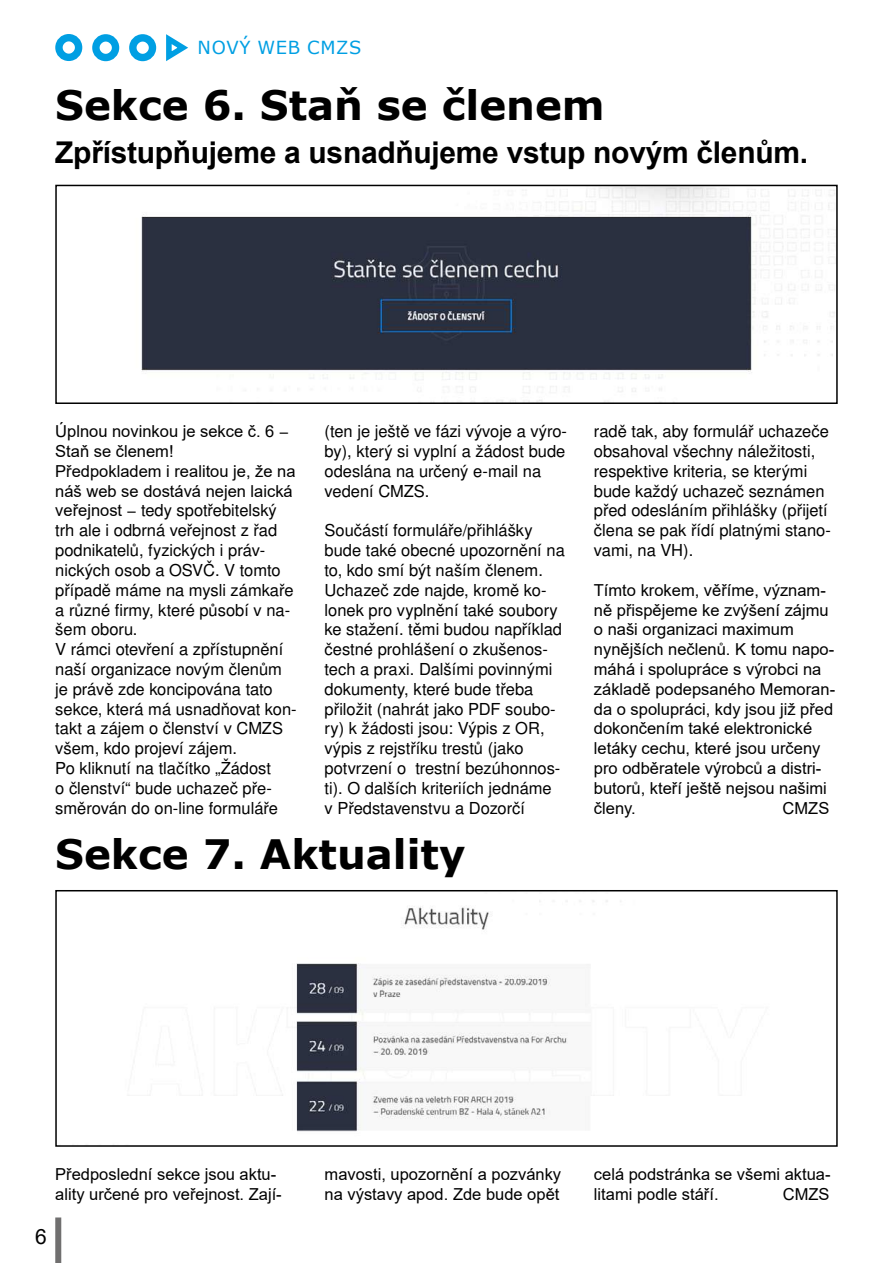
<style>
.page{position:relative;width:893px;height:1263px;background:#fff}
.page>*{position:absolute;margin:0;border:0;box-sizing:border-box;transform-origin:0 0}
.t1{font:700 40.5px "Verdana";color:#000}
.t2{font:700 30px "Arial";letter-spacing:-.01em;color:#000}
.t3{font:21px "Arial";color:#000}
.t4{font:18px "Verdana";letter-spacing:.035em;color:#009fe3}
.t5{font:16.5px/19.8px "Nimbus San L";color:#000}
.t6{font:16.5px/19.8px "Arial";color:#000}
.s1{font-family:"Nimbus San L"}
.s2{font-family:"Arial"}
</style>
<div class="page">
<div style="left:55px;top:1217px;width:6px;height:46px;background:#706f6f"></div>
<div style="left:55px;top:34px;width:27px;height:27px;border:7px solid #009fe3;border-radius:50%"></div>
<div style="left:92px;top:34px;width:27px;height:27px;border:7px solid #009fe3;border-radius:50%"></div>
<div style="left:129px;top:34px;width:27px;height:27px;border:7px solid #009fe3;border-radius:50%"></div>
<svg style="left:166px;top:34px;width:22px;height:27px"></svg>
<img style="left:141px;top:188px;width:694px;height:213px">
<div style="left:55px;top:185px;width:783px;height:219px;border:2px solid #000"></div>
<img style="left:128px;top:900px;width:493px;height:232px">
<div style="left:55px;top:890px;width:783px;height:257px;border:2px solid #000"></div>
<p class="t4" style="left:198px;top:35px;width:165px">NOVÝ WEB CMZS</p>
<h1 class="t1" style="left:55px;top:77px;width:551px">Sekce 6. Staň se členem</h1>
<h2 class="t2" style="left:55px;top:132px;width:754px">Zpřístupňujeme a usnadňujeme vstup novým členům.</h2>
<p class="t6" style="left:55px;top:421px;width:242px">Úplnou novinkou je sekce č. 6 <span class="s1">−<br></span>Staň se členem!<br>Předpokladem i realitou je, že na náš web se dostává nejen laická</p>
<p class="t5" style="left:55px;top:500px;width:243px"><span class="s2">veřejnost</span> − tedy spotřebitelský trh ale i odbrná veřejnost z řad podnikatelů, fyzických i práv&shy;nických osob a OSVČ. V tomto případě máme na mysli zámkaře a různé firmy, které působí v na&shy;šem oboru.<br>V rámci otevření a zpřístupnění naší organizace novým členům je právě zde koncipována tato sekce, která má usnadňovat kon&shy;takt a zájem o členství v CMZS všem, kdo projeví zájem.<br>Po kliknutí na tlačítko „Žádost<br>o členství“ bude uchazeč pře&shy;směrován do on-line formuláře</p>
<p class="t5" style="left:325px;top:421px;width:244px">(ten je ještě ve fázi vývoje a výro&shy;by), který si vyplní a žádost bude odeslána na určený e-mail na vedení CMZS.</p>
<p class="t5" style="left:325px;top:520px;width:242px">Součástí formuláře/přihlášky bude také obecné upozornění na to, kdo smí být naším členem.<br>Uchazeč zde najde, kromě ko&shy;lonek pro vyplnění také soubory ke stažení. těmi budou například čestné prohlášení o zkušenos&shy;tech a praxi. Dalšími povinnými dokumenty, které bude třeba přiložit (nahrát jako PDF soubo&shy;ry) k žádosti jsou: Výpis z OR, výpis z rejstříku trestů (jako potvrzení o trestní bezúhonnos&shy;ti). O dalších kriteriích jednáme<br>v Představenstvu a Dozorčí</p>
<h1 class="t1" style="left:55px;top:825px;width:412px">Sekce 7. Aktuality</h1>
<p class="t5" style="left:594px;top:421px;width:238px">radě tak, aby formulář uchazeče obsahoval všechny náležitosti, respektive kriteria, se kterými bude každý uchazeč seznámen před odesláním přihlášky (přijetí člena se pak řídí platnými stano&shy;vami, na VH).</p>
<p class="t6" style="left:594px;top:580px;width:243px">Tímto krokem, věříme, význam&shy;ně přispějeme ke zvýšení zájmu o naši organizaci maximum nynějších nečlenů. K tomu napo&shy;máhá i spolupráce s výrobci na základě podepsaného Memoran&shy;da o spolupráci, kdy jsou již před dokončením také elektronické letáky cechu, které jsou určeny pro odběratele výrobců a distri&shy;butorů, kteří ještě nejsou našimi členy.</p>
<p class="t6" style="left:783px;top:798px;width:48px">CMZS</p>
<p class="t6" style="left:55px;top:1164px;width:228px">Předposlední sekce jsou aktu&shy;ality určené pro veřejnost. Zají-</p>
<p class="t6" style="left:325px;top:1164px;width:238px">mavosti, upozornění a pozvánky na výstavy apod. Zde bude opět</p>
<p class="t6" style="left:594px;top:1164px;width:238px">celá podstránka se všemi aktua&shy;litami podle stáří.</p>
<p class="t6" style="left:783px;top:1184px;width:48px">CMZS</p>
<p class="t3" style="left:35px;top:1222px;width:13px">6</p>
</div>
